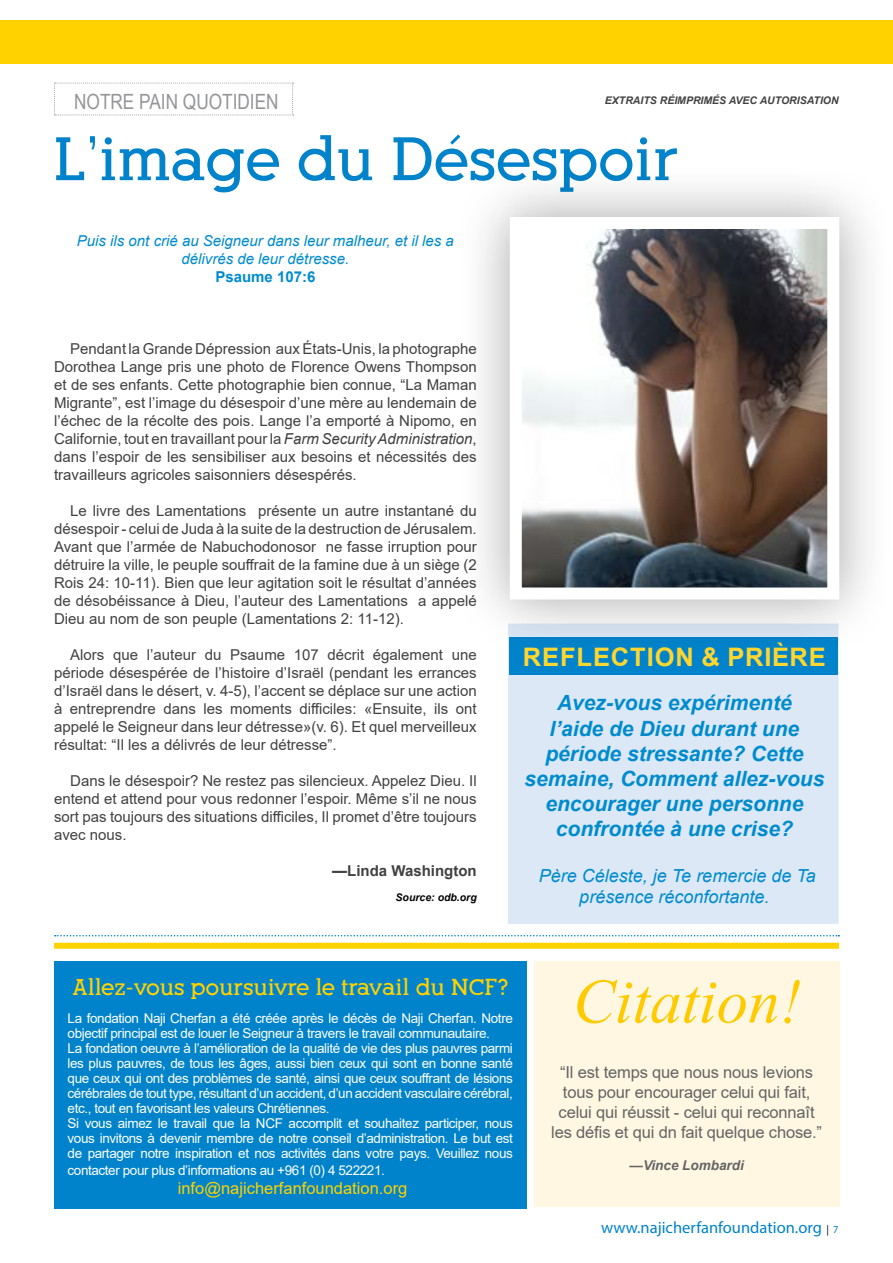
<style>
.page{position:relative;width:893px;height:1263px;background:#fff}
.page>*{position:absolute;margin:0;border:0;box-sizing:border-box;transform-origin:0 0}
.t1{font:italic 63px "Times New Roman";color:#ffd200}
.t2{font:700 60px "Alexandria FLF";color:#0083ca}
.t3{font:700 25.5px "Arial";letter-spacing:.035em;color:#ffd630}
.t4{font:700 22.5px "Alexandria FLF";color:#ffd200}
.t5{font:italic 700 21px/25.2px "Arial";color:#008bce;text-align:center}
.t6{font:21px "Arial Narrow";color:#939598}
.t7{font:italic 18px/21.6px "Arial";color:#008bce;text-align:center}
.t8{font:16.5px/19.8px "Arial";letter-spacing:-.01em;color:#636466;text-align:center}
.t9{font:16.5px "Myriad Pro";color:#0083ca}
.t10{font:16.5px "Arial";color:#ffd200}
.t11{font:15px/18px "Arial";color:#414042;text-align:justify}
.t12{font:italic 15px/18px "Arial";color:#008bce;text-align:center}
.t13{font:700 15px "Arial";color:#414042}
.t14{font:700 15px "Arial";color:#008bce}
.t15{font:13.5px/15px "Arial";letter-spacing:-.03em;color:#fff}
.t16{font:italic 700 13.5px "Arial";color:#636466}
.t17{font:italic 700 10.5px "Arial";color:#414042}
.t18{font:italic 700 10.5px "Arial";color:#000}
.s1{font-style:italic}
.s2{font-size:10.5px;color:#000}
.s3{font-size:10.5px}
</style>
<div class="page">
<div style="left:0;top:21px;width:893px;height:43px;background:#ffd200"></div>
<div style="left:508px;top:624px;width:331px;height:300px;background:#dce8f6;border:2px solid #dce8f6"></div>
<svg style="left:54px;top:83px;width:240px;height:33px"></svg>
<div style="left:54px;top:943px;width:785px;height:6px;background:#ffd200"></div>
<svg style="left:55px;top:935px;width:784px;height:1px"></svg>
<div style="left:534px;top:961px;width:305px;height:246px;background:#fff7e1"></div>
<div style="left:510px;top:637px;width:328px;height:37px;background:#0083ca"></div>
<div style="left:456px;top:163px;width:436px;height:490px;background:#000;opacity:.35"></div>
<img style="left:523px;top:230px;width:303px;height:356px">
<div style="left:54px;top:961px;width:472px;height:247px;background:#0083ca"></div>
<h3 class="t6" style="left:74px;top:86px;width:206px">NOTRE PAIN QUOTIDIEN</h3>
<h2 class="t2" style="left:54px;top:127px;width:626px">L’image du Désespoir</h2>
<p class="t17" style="left:605px;top:93px;width:235px">EXTRAITS RÉIMPRIMÉS AVEC AUTORISATION</p>
<p class="t12" style="left:77px;top:231px;width:378px">Puis ils ont crié au Seigneur dans leur malheur, et il les a délivrés de leur détresse.</p>
<p class="t14" style="left:215px;top:266px;width:102px">Psaume 107:6</p>
<p class="t11" style="left:54px;top:339px;width:424px;text-indent:16px">Pendant la Grande Dépression aux États-Unis, la photographe Dorothea Lange pris une photo de Florence Owens Thompson et de ses enfants. Cette photographie bien connue, “La Maman Migrante”, est l’image du désespoir d’une mère au lendemain de l’échec de la récolte des pois. Lange l’a emporté à Nipomo, en Californie, tout en travaillant pour la <span class="s1">Farm Security Administration</span>, dans l’espoir de les sensibiliser aux besoins et nécessités des travailleurs agricoles saisonniers désespérés.</p>
<p class="t11" style="left:54px;top:501px;width:424px;text-indent:16px">Le livre des Lamentations présente un autre instantané du désespoir - celui de Juda à la suite de la destruction de Jérusalem.<br>Avant que l’armée de Nabuchodonosor ne fasse irruption pour détruire la ville, le peuple souffrait de la famine due à un siège (2<br>Rois 24: 10-11). Bien que leur agitation soit le résultat d’années de désobéissance à Dieu, l’auteur des Lamentations a appelé Dieu au nom de son peuple (Lamentations 2: 11-12).</p>
<p class="t11" style="left:54px;top:645px;width:424px;text-indent:16px">Alors que l’auteur du Psaume 107 décrit également une période désespérée de l’histoire d’Israël (pendant les errances d’Israël dans le désert, v. 4-5), l’accent se déplace sur une action à entreprendre dans les moments difficiles: «Ensuite, ils ont appelé le Seigneur dans leur détresse»(v. 6). Et quel merveilleux résultat: “Il les a délivrés de leur détresse”.</p>
<p class="t11" style="left:54px;top:771px;width:424px;text-indent:16px">Dans le désespoir? Ne restez pas silencieux. Appelez Dieu. Il entend et attend pour vous redonner l’espoir. Même s’il ne nous sort pas toujours des situations difficiles, Il promet d’être toujours avec nous.</p>
<p class="t13" style="left:332px;top:860px;width:146px">—Linda Washington</p>
<p class="t18" style="left:396px;top:890px;width:83px">Source: odb.org</p>
<h3 class="t3" style="left:523px;top:639px;width:36px">ReflectI</h3>
<h3 class="t3" style="left:655px;top:639px;width:173px">ON &amp; PrIÈRE</h3>
<h3 class="t5" style="left:524px;top:691px;width:301px">Avez-vous expérimenté<br>l’aide de Dieu durant une période stressante? Cette semaine, Comment allez-vous encourager une personne confrontée à une crise?</h3>
<p class="t7" style="left:539px;top:865px;width:278px">Père Céleste, je Te remercie de Ta présence réconfortante.</p>
<h3 class="t4" style="left:73px;top:975px;width:437px">Allez-vous poursuivre le travail du NCF?</h3>
<p class="t15" style="left:68px;top:1011px;width:447px">La fondation Naji Cherfan a été créée après le décès de Naji Cherfan. Notre objectif principal est de louer le Seigneur à travers le travail communautaire.<br>La fondation oeuvre à l’amélioration de la qualité de vie des plus pauvres parmi les plus pauvres, de tous les âges, aussi bien ceux qui sont en bonne santé que ceux qui ont des problèmes de santé, ainsi que ceux souffrant de lésions cérébrales de tout type, résultant d’un accident, d’un accident vasculaire cérébral, etc., tout en favorisant les valeurs Chrétiennes.<br>Si vous aimez le travail que la NCF accomplit et souhaitez participer, nous vous invitons à devenir membre de notre conseil d’administration. Le but est de partager notre inspiration et nos activités dans votre pays. Veuillez nous</p>
<p class="t15" style="left:68px;top:1162px;width:319px">contacter pour plus d’informations au +961 (0) 4 522221.</p>
<p class="t10" style="left:178px;top:1177px;width:231px">info@najicherfanfoundation.org</p>
<h1 class="t1" style="left:573px;top:958px;width:229px">Citation!</h1>
<p class="t8" style="left:551px;top:1062px;width:272px">“Il est temps que nous nous levions tous pour encourager celui qui fait, celui qui réussit - celui qui reconnaît les défis et qui dn fait quelque chose.”</p>
<p class="t16" style="left:629px;top:1156px;width:116px">—Vince Lombardi</p>
<p class="t9" style="left:601px;top:1218px;width:239px">www.najicherfanfoundation.org <span class="s2">|</span> <span class="s3">7</span></p>
</div>
